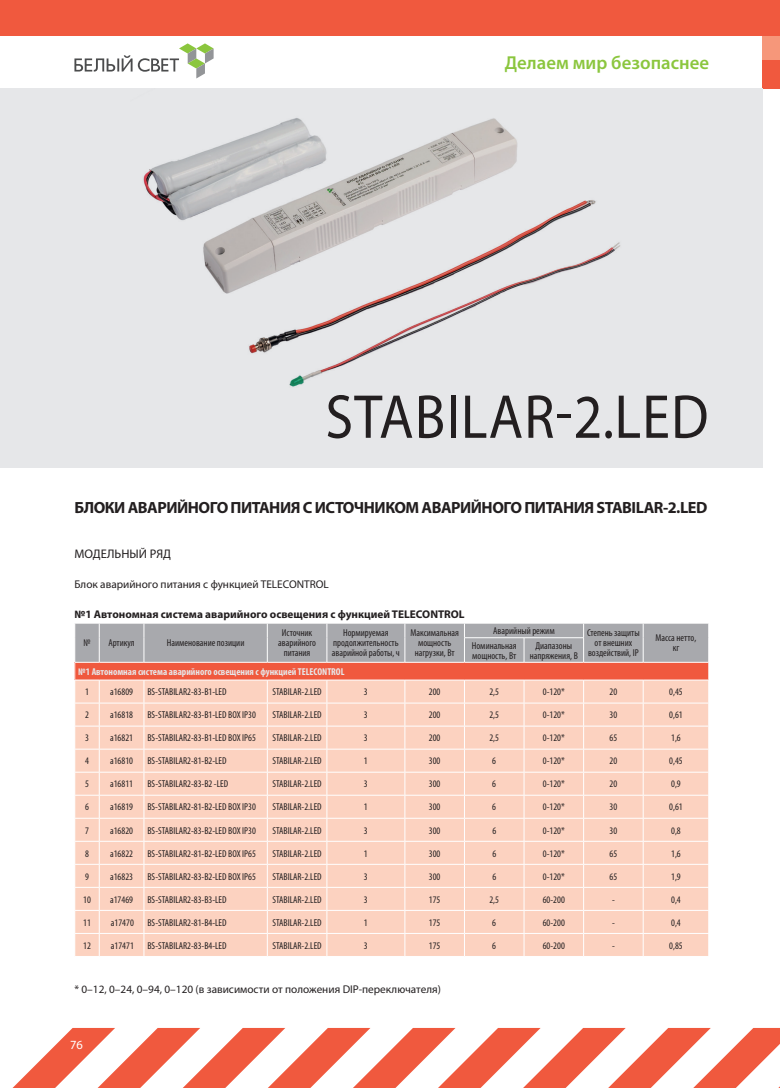
<style>
.page{position:relative;width:780px;height:1088px;background:#fff}
.page>*{position:absolute;margin:0;border:0;box-sizing:border-box;transform-origin:0 0}
.t1{font:62.5px "Myriad Pro";letter-spacing:.02em;color:#231f20;scale:.9 1}
.t2{font:600 18.75px "Myriad Pro";color:#8bc63e}
.t3{font:700 16.25px "Myriad Pro";letter-spacing:-.03em;color:#231f20}
.t4{font:12.5px "Myriad Pro";color:#231f20}
.t5{font:12.5px "Myriad Pro";color:#fff}
.t6{font:11.25px "Myriad Pro";color:#231f20}
.t7{font:700 11.25px "Myriad Pro";color:#231f20}
.t8{font:condensed 10px/10px "Myriad Pro";color:#231f20;text-align:center}
.t9{font:700 condensed 10px "Myriad Pro";color:#e6e7e9}
</style>
<div class="page">
<div style="left:762px;top:0;width:18px;height:89px;background:#f6977a"></div>
<div style="left:762px;top:60px;width:18px;height:29px;background:#f0593e"></div>
<svg style="left:74px;top:43px;width:139px;height:36px"></svg>
<div style="left:0;top:0;width:780px;height:35px;background:#f0593e"></div>
<svg style="left:13px;top:1028px;width:767px;height:60px"></svg>
<div style="left:0;top:89px;width:762px;height:379px;background:#e6e7e9"></div>
<img style="left:143px;top:118px;width:478px;height:269px">
<svg style="left:74px;top:623px;width:635px;height:333px;background:#f2c9ba"></svg>
<h2 class="t2" style="left:505px;top:51px;width:206px">Делаем мир безопаснее</h2>
<h1 class="t1" style="left:325px;top:378px;width:427px">STABILAR-2.LED</h1>
<h3 class="t3" style="left:74px;top:497px;width:634px">БЛОКИ АВАРИЙНОГО ПИТАНИЯ C ИСТОЧНИКОМ АВАРИЙНОГО ПИТАНИЯ STABILAR-2.LED</h3>
<p class="t4" style="left:74px;top:546px;width:98px">МОДЕЛЬНЫЙ РЯД</p>
<p class="t6" style="left:74px;top:577px;width:256px">Блок аварийного питания с функцией TELECONTROL</p>
<p class="t7" style="left:74px;top:607px;width:392px">№1 Автономная система аварийного освещения с функцией TELECONTROL</p>
<p class="t8" style="left:83px;top:638px;width:9px">№</p>
<p class="t8" style="left:108px;top:638px;width:28px">Артикул</p>
<p class="t8" style="left:167px;top:638px;width:79px">Наименование позиции</p>
<p class="t8" style="left:278px;top:628px;width:39px">Источник аварийного питания</p>
<p class="t8" style="left:332px;top:628px;width:69px">Нормируемая продолжительность аварийной работы, ч</p>
<p class="t8" style="left:410px;top:628px;width:50px">Максимальная мощность нагрузки, Вт</p>
<p class="t8" style="left:493px;top:626px;width:63px">Аварийный режим</p>
<p class="t8" style="left:587px;top:628px;width:54px">Степень защиты от внешних воздействий, IP</p>
<p class="t8" style="left:655px;top:633px;width:42px">Масса нетто, кг</p>
<p class="t8" style="left:472px;top:640px;width:46px;text-align:left">Номинальная мощность, Вт</p>
<p class="t8" style="left:529px;top:640px;width:49px">Диапазоны напряжения, В</p>
<p class="t9" style="left:78px;top:665px;width:268px">№1 Автономная система аварийного освещения с функцией TELECONTROL</p>
<p class="t8" style="left:85px;top:687px;width:5px">1</p>
<p class="t8" style="left:110px;top:687px;width:24px">a16809</p>
<p class="t8" style="left:147px;top:687px;width:81px">BS-STABILAR2-83-B1-LED</p>
<p class="t8" style="left:272px;top:687px;width:51px">STABILAR-2.LED</p>
<p class="t8" style="left:364px;top:687px;width:5px">3</p>
<p class="t8" style="left:429px;top:687px;width:13px">200</p>
<p class="t8" style="left:489px;top:687px;width:11px">2,5</p>
<p class="t8" style="left:543px;top:687px;width:23px">0-120*</p>
<p class="t8" style="left:609px;top:687px;width:9px">20</p>
<p class="t8" style="left:669px;top:687px;width:15px">0,45</p>
<p class="t8" style="left:85px;top:710px;width:5px">2</p>
<p class="t8" style="left:110px;top:710px;width:24px">a16818</p>
<p class="t8" style="left:147px;top:710px;width:110px">BS-STABILAR2-83-B1-LED BOX IP30</p>
<p class="t8" style="left:272px;top:710px;width:51px">STABILAR-2.LED</p>
<p class="t8" style="left:364px;top:710px;width:5px">3</p>
<p class="t8" style="left:429px;top:710px;width:13px">200</p>
<p class="t8" style="left:489px;top:710px;width:11px">2,5</p>
<p class="t8" style="left:543px;top:710px;width:23px">0-120*</p>
<p class="t8" style="left:609px;top:710px;width:9px">30</p>
<p class="t8" style="left:669px;top:710px;width:15px">0,61</p>
<p class="t8" style="left:85px;top:733px;width:5px">3</p>
<p class="t8" style="left:110px;top:733px;width:24px">a16821</p>
<p class="t8" style="left:147px;top:733px;width:110px">BS-STABILAR2-83-B1-LED BOX IP65</p>
<p class="t8" style="left:272px;top:733px;width:51px">STABILAR-2.LED</p>
<p class="t8" style="left:364px;top:733px;width:5px">3</p>
<p class="t8" style="left:429px;top:733px;width:13px">200</p>
<p class="t8" style="left:489px;top:733px;width:11px">2,5</p>
<p class="t8" style="left:543px;top:733px;width:23px">0-120*</p>
<p class="t8" style="left:609px;top:733px;width:9px">65</p>
<p class="t8" style="left:671px;top:733px;width:11px">1,6</p>
<p class="t8" style="left:85px;top:756px;width:5px">4</p>
<p class="t8" style="left:110px;top:756px;width:24px">a16810</p>
<p class="t8" style="left:147px;top:756px;width:81px">BS-STABILAR2-81-B2-LED</p>
<p class="t8" style="left:272px;top:756px;width:51px">STABILAR-2.LED</p>
<p class="t8" style="left:364px;top:756px;width:5px">1</p>
<p class="t8" style="left:429px;top:756px;width:13px">300</p>
<p class="t8" style="left:492px;top:756px;width:5px">6</p>
<p class="t8" style="left:543px;top:756px;width:23px">0-120*</p>
<p class="t8" style="left:609px;top:756px;width:9px">20</p>
<p class="t8" style="left:669px;top:756px;width:15px">0,45</p>
<p class="t8" style="left:85px;top:779px;width:5px">5</p>
<p class="t8" style="left:110px;top:779px;width:24px">a16811</p>
<p class="t8" style="left:147px;top:779px;width:82px">BS-STABILAR2-83-B2 -LED</p>
<p class="t8" style="left:272px;top:779px;width:51px">STABILAR-2.LED</p>
<p class="t8" style="left:364px;top:779px;width:5px">3</p>
<p class="t8" style="left:429px;top:779px;width:13px">300</p>
<p class="t8" style="left:492px;top:779px;width:5px">6</p>
<p class="t8" style="left:543px;top:779px;width:23px">0-120*</p>
<p class="t8" style="left:609px;top:779px;width:9px">20</p>
<p class="t8" style="left:671px;top:779px;width:11px">0,9</p>
<p class="t8" style="left:85px;top:802px;width:5px">6</p>
<p class="t8" style="left:110px;top:802px;width:24px">a16819</p>
<p class="t8" style="left:147px;top:802px;width:110px">BS-STABILAR2-81-B2-LED BOX IP30</p>
<p class="t8" style="left:272px;top:802px;width:51px">STABILAR-2.LED</p>
<p class="t8" style="left:364px;top:802px;width:5px">1</p>
<p class="t8" style="left:429px;top:802px;width:13px">300</p>
<p class="t8" style="left:492px;top:802px;width:5px">6</p>
<p class="t8" style="left:543px;top:802px;width:23px">0-120*</p>
<p class="t8" style="left:609px;top:802px;width:9px">30</p>
<p class="t8" style="left:669px;top:802px;width:15px">0,61</p>
<p class="t8" style="left:85px;top:825px;width:5px">7</p>
<p class="t8" style="left:110px;top:825px;width:24px">a16820</p>
<p class="t8" style="left:147px;top:825px;width:110px">BS-STABILAR2-83-B2-LED BOX IP30</p>
<p class="t8" style="left:272px;top:825px;width:51px">STABILAR-2.LED</p>
<p class="t8" style="left:364px;top:825px;width:5px">3</p>
<p class="t8" style="left:429px;top:825px;width:13px">300</p>
<p class="t8" style="left:492px;top:825px;width:5px">6</p>
<p class="t8" style="left:543px;top:825px;width:23px">0-120*</p>
<p class="t8" style="left:609px;top:825px;width:9px">30</p>
<p class="t8" style="left:671px;top:825px;width:11px">0,8</p>
<p class="t8" style="left:85px;top:848px;width:5px">8</p>
<p class="t8" style="left:110px;top:848px;width:24px">a16822</p>
<p class="t8" style="left:147px;top:848px;width:110px">BS-STABILAR2-81-B2-LED BOX IP65</p>
<p class="t8" style="left:272px;top:848px;width:51px">STABILAR-2.LED</p>
<p class="t8" style="left:364px;top:848px;width:5px">1</p>
<p class="t8" style="left:429px;top:848px;width:13px">300</p>
<p class="t8" style="left:492px;top:848px;width:5px">6</p>
<p class="t8" style="left:543px;top:848px;width:23px">0-120*</p>
<p class="t8" style="left:609px;top:848px;width:9px">65</p>
<p class="t8" style="left:671px;top:848px;width:11px">1,6</p>
<p class="t8" style="left:85px;top:871px;width:5px">9</p>
<p class="t8" style="left:110px;top:871px;width:24px">a16823</p>
<p class="t8" style="left:147px;top:871px;width:110px">BS-STABILAR2-83-B2-LED BOX IP65</p>
<p class="t8" style="left:272px;top:871px;width:51px">STABILAR-2.LED</p>
<p class="t8" style="left:364px;top:871px;width:5px">3</p>
<p class="t8" style="left:429px;top:871px;width:13px">300</p>
<p class="t8" style="left:492px;top:871px;width:5px">6</p>
<p class="t8" style="left:543px;top:871px;width:23px">0-120*</p>
<p class="t8" style="left:609px;top:871px;width:9px">65</p>
<p class="t8" style="left:671px;top:871px;width:11px">1,9</p>
<p class="t8" style="left:83px;top:894px;width:9px">10</p>
<p class="t8" style="left:110px;top:894px;width:24px">а17469</p>
<p class="t8" style="left:147px;top:894px;width:81px">BS-STABILAR2-83-B3-LED</p>
<p class="t8" style="left:272px;top:894px;width:51px">STABILAR-2.LED</p>
<p class="t8" style="left:364px;top:894px;width:5px">3</p>
<p class="t8" style="left:429px;top:894px;width:13px">175</p>
<p class="t8" style="left:489px;top:894px;width:11px">2,5</p>
<p class="t8" style="left:542px;top:894px;width:24px">60-200</p>
<p class="t8" style="left:612px;top:894px;width:4px">-</p>
<p class="t8" style="left:671px;top:894px;width:11px">0,4</p>
<p class="t8" style="left:83px;top:917px;width:9px">11</p>
<p class="t8" style="left:111px;top:917px;width:24px">а17470</p>
<p class="t8" style="left:147px;top:917px;width:81px">BS-STABILAR2-81-B4-LED</p>
<p class="t8" style="left:272px;top:917px;width:51px">STABILAR-2.LED</p>
<p class="t8" style="left:364px;top:917px;width:5px">1</p>
<p class="t8" style="left:429px;top:917px;width:13px">175</p>
<p class="t8" style="left:492px;top:917px;width:5px">6</p>
<p class="t8" style="left:542px;top:917px;width:24px">60-200</p>
<p class="t8" style="left:612px;top:917px;width:4px">-</p>
<p class="t8" style="left:671px;top:917px;width:11px">0,4</p>
<p class="t8" style="left:83px;top:940px;width:9px">12</p>
<p class="t8" style="left:111px;top:940px;width:24px">а17471</p>
<p class="t8" style="left:147px;top:940px;width:81px">BS-STABILAR2-83-B4-LED</p>
<p class="t8" style="left:272px;top:940px;width:51px">STABILAR-2.LED</p>
<p class="t8" style="left:364px;top:940px;width:5px">3</p>
<p class="t8" style="left:429px;top:940px;width:13px">175</p>
<p class="t8" style="left:492px;top:940px;width:5px">6</p>
<p class="t8" style="left:542px;top:940px;width:24px">60-200</p>
<p class="t8" style="left:612px;top:940px;width:4px">-</p>
<p class="t8" style="left:669px;top:940px;width:15px">0,85</p>
<p class="t6" style="left:74px;top:982px;width:368px">* 0–12, 0–24, 0–94, 0–120 (в зависимости от положения DIP-переключателя)</p>
<p class="t5" style="left:70px;top:1037px;width:14px">76</p>
</div>
